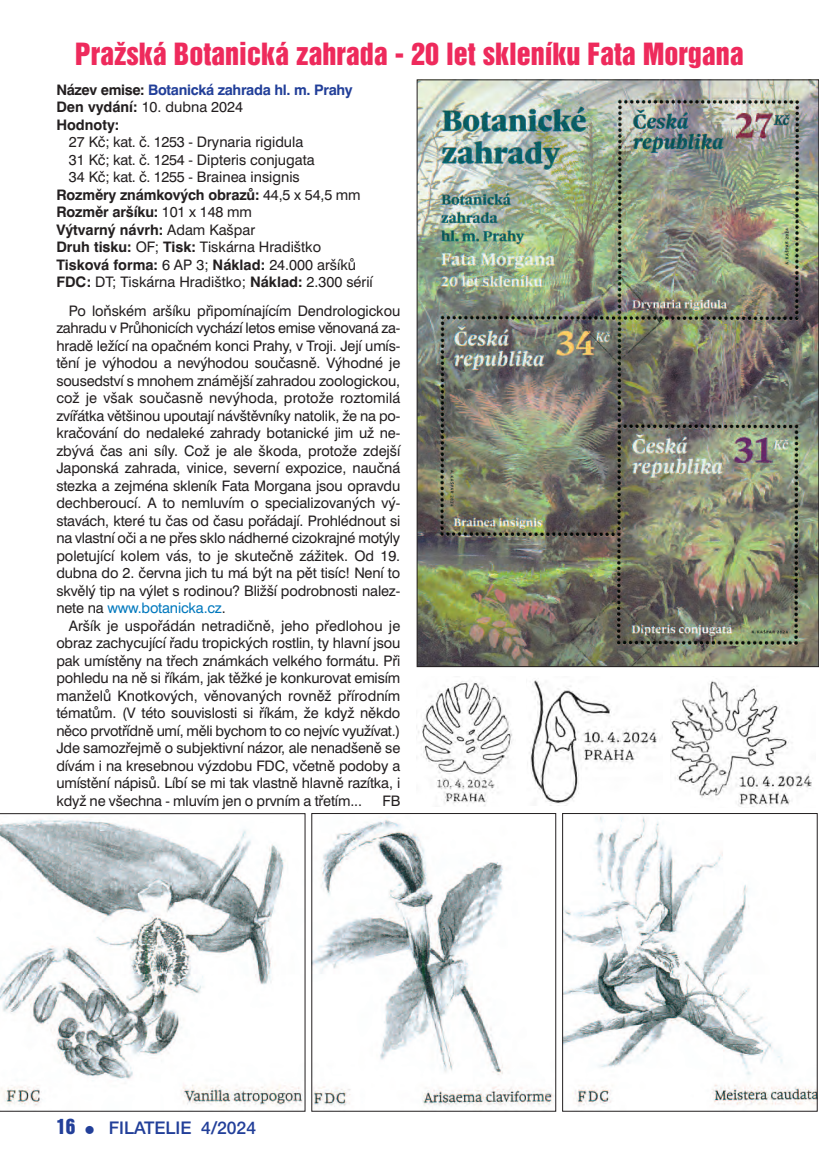
<style>
.page{position:relative;width:819px;height:1166px;background:#fff}
.page>*{position:absolute;margin:0;border:0;box-sizing:border-box;transform-origin:0 0}
.t1{font:28px "Switzerland Inserat";color:#ee2a5c}
.t2{font:17.5px "Helvetica E A";color:#223f99}
.t3{font:14.53px/17.5px "Swiss 721 BTCE";letter-spacing:-.01em;color:#231f20;text-align:justify}
.t4{font:700 14.53px/17.5px "Swiss 721 BTCE";letter-spacing:-.01em;color:#231f20}
.s1{color:#223f99}
.s2{font-weight:400}
.s3{font-weight:700}
.s4{color:#0078bd}
.s5{font-family:"Helvetica Inserat E";font-size:19.25px}
.s6{font-size:14px}
</style>
<div class="page">
<img style="left:419px;top:82px;width:398px;height:583px">
<svg style="left:0;top:813px;width:305px;height:298px"></svg>
<img style="left:313px;top:819px;width:241px;height:287px">
<div style="left:311px;top:813px;width:245px;height:298px;border:1px solid #231f20"></div>
<img style="left:564px;top:816px;width:251px;height:291px">
<div style="left:562px;top:813px;width:255px;height:298px;border:1px solid #231f20"></div>
<img style="left:418px;top:681px;width:94px;height:125px">
<img style="left:529px;top:680px;width:128px;height:126px">
<img style="left:670px;top:681px;width:142px;height:126px">
<h1 class="t1" style="left:75px;top:39px;width:670px">Pražská Botanická zahrada - 20 let skleníku Fata Morgana</h1>
<p class="t4" style="left:56px;top:82px;width:298px">Název emise: <span class="s1">Botanická zahrada hl. m. Prahy<br></span>Den vydání: <span class="s2">10. dubna 2024<br></span>Hodnoty:</p>
<p class="t3" style="left:69px;top:135px;width:236px">27 Kč; kat. č. 1253 - Drynaria rigidula</p>
<p class="t3" style="left:69px;top:152px;width:247px">31 Kč; kat. č. 1254 - Dipteris conjugata</p>
<p class="t3" style="left:69px;top:170px;width:232px">34 Kč; kat. č. 1255 - Brainea insignis</p>
<p class="t4" style="left:56px;top:187px;width:306px">Rozměry známkových obrazů: <span class="s2">44,5 x 54,5 mm</span></p>
<p class="t4" style="left:56px;top:205px;width:197px">Rozměr aršíku: <span class="s2">101 x 148 mm</span></p>
<p class="t4" style="left:56px;top:222px;width:200px">Výtvarný návrh: <span class="s2">Adam Kašpar</span></p>
<p class="t3" style="left:56px;top:240px;width:266px"><span class="s3">Druh tisku:</span> OF; <span class="s3">Tisk:</span> Tiskárna Hradištko</p>
<p class="t4" style="left:56px;top:257px;width:301px">Tisková forma: <span class="s2">6 AP 3;</span> Náklad: <span class="s2">24.000 aršíků</span></p>
<p class="t3" style="left:56px;top:275px;width:318px"><span class="s3">FDC:</span> DT; Tiskárna Hradištko; <span class="s3">Náklad:</span> 2.300 sérií</p>
<p class="t3" style="left:56px;top:303px;width:345px;text-indent:12px">Po loňském aršíku připomínajícím Dendrologickou zahradu v Průhonicích vychází letos emise věnovaná za&shy;hradě ležící na opačném konci Prahy, v Troji. Její umís - tění je výhodou a nevýhodou současně. Výhodné je sousedství s mnohem známější zahradou zoologickou, což je však současně nevýhoda, protože roztomilá zvířátka většinou upoutají návštěvníky natolik, že na po&shy;kračování do nedaleké zahrady botanické jim už ne&shy;zbývá čas ani síly. Což je ale škoda, protože zdejší Japonská zahrada, vinice, severní expozice, naučná stezka a zejména skleník Fata Morgana jsou opravdu dechberoucí. A to nemluvím o specializovaných vý&shy;stavách, které tu čas od času pořádají. Prohlédnout si na vlastní oči a ne přes sklo nádherné cizokrajné motýly poletující kolem vás, to je skutečně zážitek. Od 19. dubna do 2. června jich tu má být na pět tisíc! Není to skvělý tip na výlet s rodinou? Bližší podrobnosti nalez - nete na <span class="s4">www.botanicka.cz</span>.</p>
<p class="t3" style="left:56px;top:618px;width:345px;text-indent:12px">Aršík je uspořádán netradičně, jeho předlohou je obraz zachycující řadu tropických rostlin, ty hlavní jsou pak umístěny na třech známkách velkého formátu. Při pohledu na ně si říkám, jak těžké je konkurovat emisím manželů Knotkových, věnovaných rovněž přírodním tématům. (V této souvislosti si říkám, že když někdo něco prvotřídně umí, měli bychom to co nejvíc využívat.)<br>Jde samozřejmě o subjektivní názor, ale nenadšeně se dívám i na kresebnou výzdobu FDC, včetně podoby a umístění nápisů. Líbí se mi tak vlastně hlavně razítka, i když ne všechna - mluvím jen o prvním a třetím...</p>
<p class="t3" style="left:382px;top:793px;width:19px">FB</p>
<p class="t2" style="left:56px;top:1117px;width:201px"><span class="s5">16</span> <span class="s6">π</span> FILATELIE 4/2024</p>
</div>
